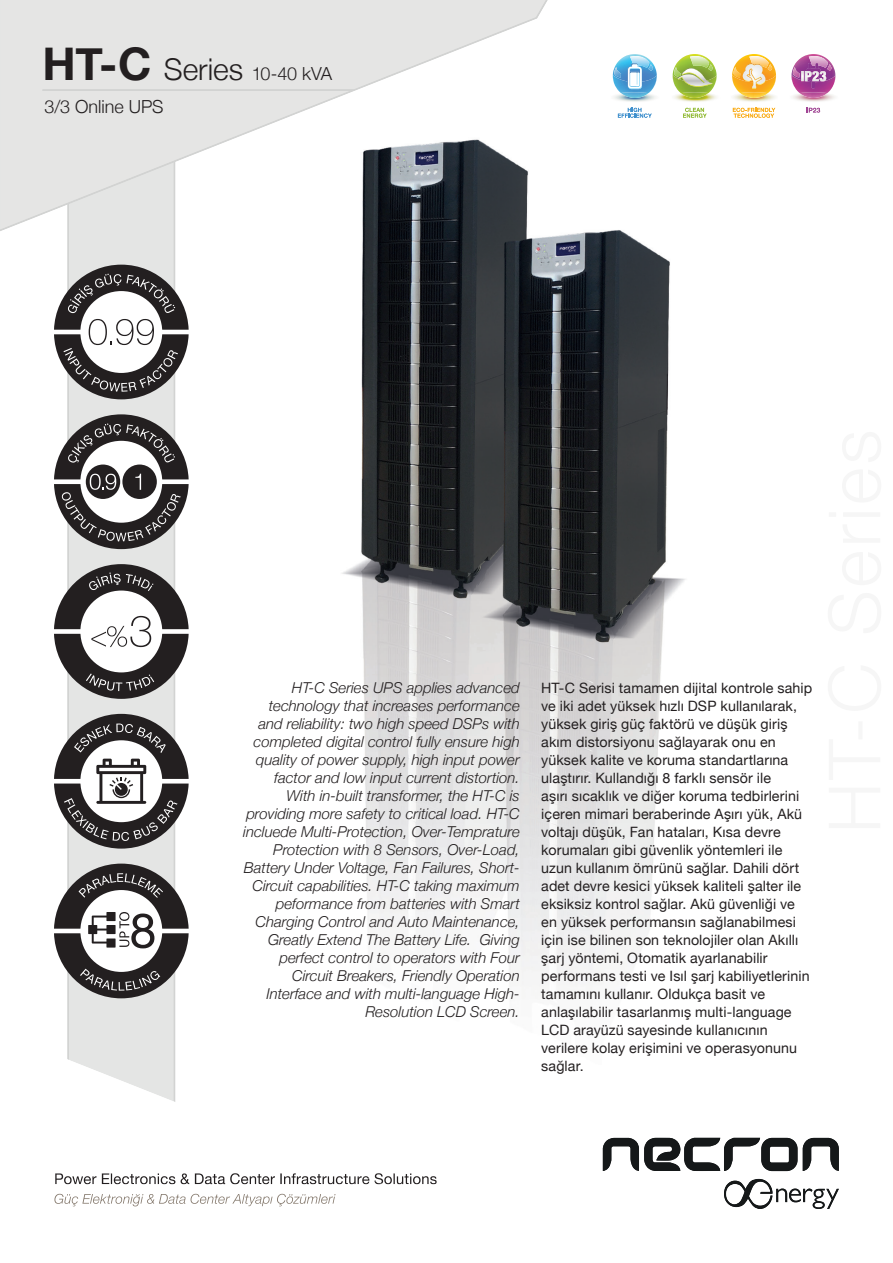
<style>
.page{position:relative;width:893px;height:1263px;background:#fff}
.page>*{position:absolute;margin:0;border:0;box-sizing:border-box;transform-origin:0 0}
.t1{font:300 18px/32.4px "Helvetica Neue";color:#231f20}
.t2{font:italic 300 15px/18px "Helvetica Neue";color:#231f20;text-align:right}
.t3{font:14.25px/18px "Helvetica Neue";letter-spacing:.01em;color:#231f20}
.s1{font-weight:700;font-size:45px}
.s2{font-size:30px}
</style>
<div class="page">
<img style="left:421px;top:72px;width:418px;height:1137px">
<img style="left:342px;top:231px;width:79px;height:711px">
<div style="left:67px;top:231px;width:108px;height:801px;background:#e4e5e4"></div>
<img style="left:0;top:0;width:548px;height:231px">
<img style="left:43px;top:89px;width:311px;height:2px">
<img style="left:58px;top:1032px;width:489px;height:177px">
<img style="left:724px;top:1179px;width:89px;height:30px">
<img style="left:603px;top:1138px;width:236px;height:33px">
<img style="left:669px;top:93px;width:52px;height:10px">
<img style="left:673px;top:54px;width:44px;height:21px">
<img style="left:673px;top:75px;width:44px;height:18px">
<img style="left:690px;top:56px;width:19px;height:8px">
<svg style="left:674px;top:64px;width:39px;height:34px"></svg>
<img style="left:677px;top:68px;width:1px;height:15px">
<img style="left:678px;top:86px;width:35px;height:1px">
<img style="left:678px;top:68px;width:35px;height:18px">
<img style="left:788px;top:93px;width:51px;height:10px">
<img style="left:791px;top:54px;width:40px;height:21px">
<img style="left:809px;top:56px;width:19px;height:7px">
<img style="left:791px;top:75px;width:1px;height:18px">
<img style="left:728px;top:93px;width:51px;height:10px">
<img style="left:732px;top:54px;width:44px;height:21px">
<img style="left:749px;top:56px;width:20px;height:6px">
<svg style="left:733px;top:62px;width:39px;height:13px"></svg>
<img style="left:732px;top:75px;width:44px;height:18px">
<img style="left:740px;top:92px;width:28px;height:6px">
<img style="left:748px;top:84px;width:13px;height:4px">
<img style="left:743px;top:64px;width:22px;height:20px">
<img style="left:609px;top:93px;width:51px;height:10px">
<img style="left:613px;top:54px;width:44px;height:21px">
<img style="left:613px;top:75px;width:44px;height:18px">
<img style="left:642px;top:92px;width:6px;height:6px">
<img style="left:630px;top:56px;width:19px;height:12px">
<svg style="left:648px;top:64px;width:5px;height:7px"></svg>
<svg style="left:614px;top:64px;width:28px;height:34px"></svg>
<svg style="left:618px;top:108px;width:34px;height:10px"></svg>
<svg style="left:683px;top:108px;width:24px;height:10px"></svg>
<svg style="left:733px;top:108px;width:42px;height:10px"></svg>
<svg style="left:807px;top:108px;width:13px;height:5px"></svg>
<svg style="left:792px;top:63px;width:43px;height:36px;background:#b972ad"></svg>
<img style="left:383px;top:1173px;width:54px;height:11px">
<img style="left:55px;top:1173px;width:328px;height:11px">
<img style="left:54px;top:1194px;width:281px;height:12px">
<img style="left:828px;top:432px;width:11px;height:396px">
<svg style="left:54px;top:564px;width:135px;height:135px"></svg>
<svg style="left:54px;top:265px;width:135px;height:134px"></svg>
<svg style="left:54px;top:414px;width:135px;height:135px"></svg>
<svg style="left:54px;top:863px;width:135px;height:135px"></svg>
<svg style="left:54px;top:714px;width:135px;height:135px"></svg>
<p class="t1" style="left:43px;top:56px;width:291px"><span class="s1">HT-C</span> <span class="s2">Series</span> 10-40 kVA<br>3/3 Online UPS</p>
<p class="t2" style="left:243px;top:678px;width:278px">HT-C Series UPS applies advanced technology that increases performance and reliability: two high speed DSPs with completed digital control fully ensure high quality of power supply, high input power factor and low input current distortion.<br>With in-built transformer, the HT-C is providing more safety to critical load. HT-C incluede Multi-Protection, Over-Temprature Protection with 8 Sensors, Over-Load, Battery Under Voltage, Fan Failures, Short-Circuit capabilities. HT-C taking maximum peformance from batteries with Smart Charging Control and Auto Maintenance, Greatly Extend The Battery Life. Giving perfect control to operators with Four Circuit Breakers, Friendly Operation Interface and with multi-language High-Resolution LCD Screen.</p>
<p class="t3" style="left:541px;top:680px;width:272px">HT-C Serisi tamamen dijital kontrole sahip ve iki adet yüksek hızlı DSP kullanılarak, yüksek giriş güç faktörü ve düşük giriş akım distorsiyonu sağlayarak onu en yüksek kalite ve koruma standartlarına ulaştırır. Kullandığı 8 farklı sensör ile<br>aşırı sıcaklık ve diğer koruma tedbirlerini içeren mimari beraberinde Aşırı yük, Akü voltajı düşük, Fan hataları, Kısa devre korumaları gibi güvenlik yöntemleri ile uzun kullanım ömrünü sağlar. Dahili dört adet devre kesici yüksek kaliteli şalter ile eksiksiz kontrol sağlar. Akü güvenliği ve en yüksek performansın sağlanabilmesi için ise bilinen son teknolojiler olan Akıllı şarj yöntemi, Otomatik ayarlanabilir performans testi ve Isıl şarj kabiliyetlerinin tamamını kullanır. Oldukça basit ve anlaşılabilir tasarlanmış multi-language LCD arayüzü sayesinde kullanıcının verilere kolay erişimini ve operasyonunu sağlar.</p>
</div>
